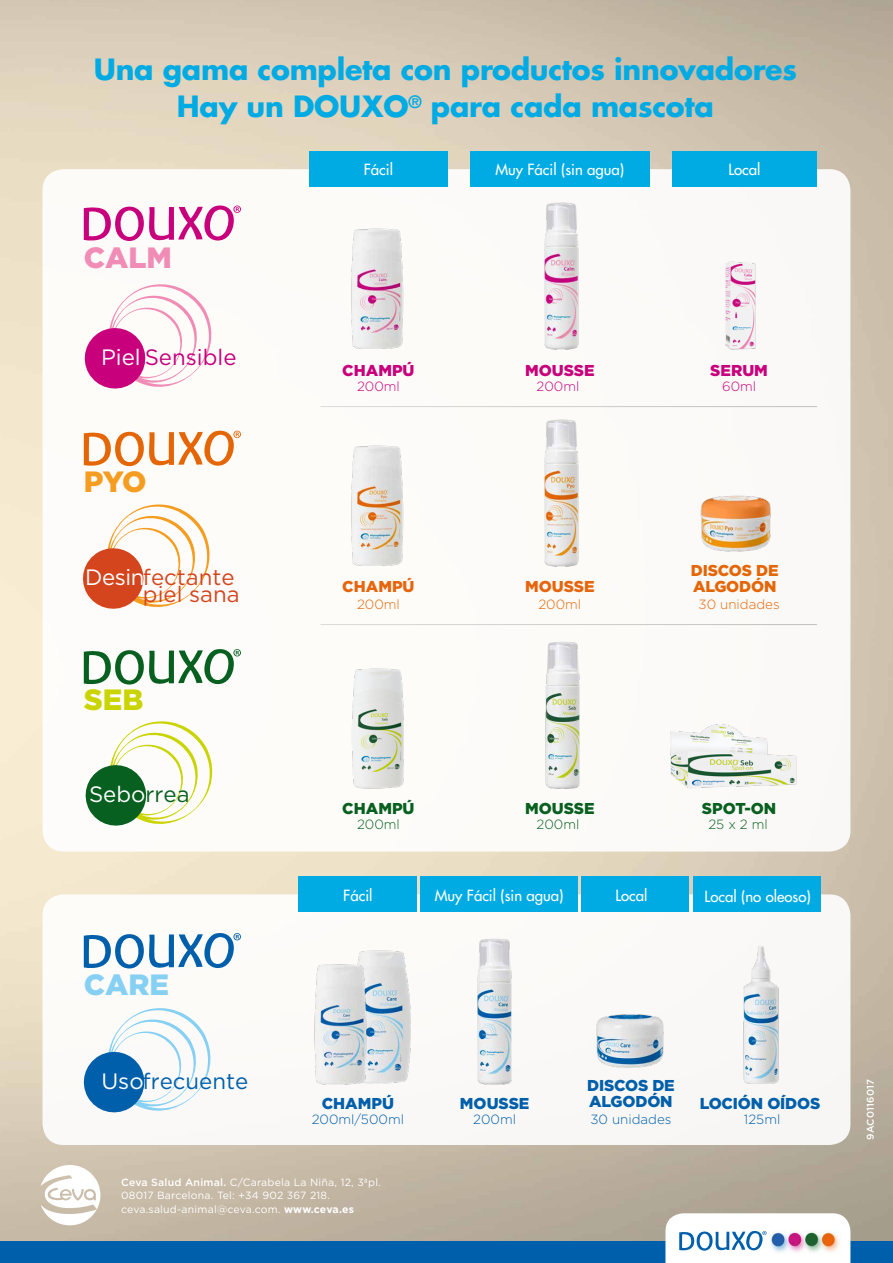
<style>
.page{position:relative;width:893px;height:1263px;background:#fff}
.page>*{position:absolute;margin:0;border:0;box-sizing:border-box;transform-origin:0 0}
.t1{font:900 29.25px "Gotham";color:#86d0f4}
.t2{font:900 29.25px "Gotham";color:#f08cb5}
.t3{font:900 29.25px "Gotham";color:#cad400}
.t4{font:900 29.25px "Gotham";color:#f59d21}
.t5{font:700 28.5px/37.5px "Futura LT";letter-spacing:-.01em;color:#00abe4;text-align:center}
.t6{font:22.2px/16.6px "Gotham";color:#d4451d;text-align:right}
.t7{font:22.2px "Gotham";color:#005faa}
.t8{font:22.2px "Gotham";color:#c8007c}
.t9{font:22.2px "Gotham";color:#fff}
.t10{font:900 15.75px/16.5px "Gotham";letter-spacing:-.01em;color:#005faa}
.t11{font:900 15.75px "Gotham";color:#07601f}
.t12{font:900 15.75px "Gotham";color:#c8007c}
.t13{font:900 15.75px/16.5px "Gotham";letter-spacing:-.01em;color:#e56606}
.t14{font:900 15.75px "Gotham";color:#e6650d}
.t15{font:15px "Futura LT";color:#fff}
.t16{font:300 13.35px "Gotham";color:#005fab}
.t17{font:300 13.35px "Gotham";color:#e56606}
.t18{font:300 13.35px "Gotham";color:#07601f}
.t19{font:300 13.35px "Gotham";color:#c8007c}
.t20{font:300 13.35px "Gotham";color:#005faa}
.t21{font:10.5px/13.5px "Gotham";letter-spacing:.02em;color:#fff}
.t22{font:500 9.75px "Gotham";letter-spacing:.02em;color:#fff}
.s1{color:#fff}
.s2{color:#07601f}
.s3{font-weight:500}
.s4{font-weight:700}
</style>
<div class="page">
<img style="left:0;top:0;width:893px;height:1242px">
<div style="left:43px;top:894px;width:807px;height:251px;background:#faf9f7;border-radius:21px"></div>
<div style="left:0;top:1242px;width:893px;height:21px;background:#005faa"></div>
<svg style="left:41px;top:1165px;width:59px;height:60px"></svg>
<svg style="left:665px;top:1213px;width:185px;height:50px"></svg>
<img style="left:769px;top:1231px;width:73px;height:23px">
<svg style="left:84px;top:933px;width:157px;height:35px"></svg>
<img style="left:596px;top:1014px;width:68px;height:54px">
<img style="left:743px;top:946px;width:36px;height:138px">
<img style="left:477px;top:939px;width:35px;height:145px">
<img style="left:337px;top:950px;width:74px;height:135px">
<img style="left:314px;top:956px;width:61px;height:128px">
<svg style="left:83px;top:1008px;width:128px;height:105px"></svg>
<div style="left:43px;top:169px;width:807px;height:682px;background:#fcfbf8;border-radius:21px"></div>
<img style="left:670px;top:724px;width:127px;height:64px">
<img style="left:725px;top:261px;width:31px;height:89px">
<img style="left:545px;top:642px;width:35px;height:147px">
<hr style="left:321px;top:406px;width:496px;height:1px;background:#4d4d4f">
<hr style="left:321px;top:624px;width:496px;height:1px;background:#4d4d4f">
<img style="left:352px;top:668px;width:52px;height:121px">
<svg style="left:84px;top:205px;width:157px;height:36px"></svg>
<svg style="left:84px;top:649px;width:157px;height:35px"></svg>
<img style="left:700px;top:495px;width:71px;height:57px">
<img style="left:544px;top:419px;width:35px;height:148px">
<img style="left:351px;top:445px;width:52px;height:120px">
<svg style="left:84px;top:431px;width:157px;height:35px"></svg>
<div style="left:309px;top:151px;width:139px;height:35px;background:#00abe4"></div>
<div style="left:470px;top:151px;width:179px;height:35px;background:#00abe4"></div>
<div style="left:672px;top:151px;width:145px;height:35px;background:#00abe4"></div>
<svg style="left:84px;top:284px;width:128px;height:105px"></svg>
<svg style="left:83px;top:504px;width:127px;height:105px"></svg>
<svg style="left:85px;top:721px;width:128px;height:105px"></svg>
<img style="left:544px;top:202px;width:35px;height:148px">
<img style="left:351px;top:228px;width:52px;height:121px">
<div style="left:298px;top:876px;width:119px;height:36px;background:#00abe4"></div>
<div style="left:582px;top:876px;width:107px;height:36px;background:#00abe4"></div>
<div style="left:693px;top:876px;width:127px;height:36px;background:#00abe4"></div>
<div style="left:420px;top:876px;width:158px;height:36px;background:#00abe4"></div>
<h2 class="t5" style="left:94px;top:50px;width:705px">Una gama completa con productos innovadores<br>Hay un DOUXO<sup>®</sup> para cada mascota</h2>
<h1 class="t2" style="left:84px;top:237px;width:90px">CALM</h1>
<h3 class="t8" style="left:101px;top:343px;width:137px"><span class="s1">Piel</span> Sensible</h3>
<h1 class="t4" style="left:84px;top:462px;width:64px">PYO</h1>
<h3 class="t6" style="left:85px;top:568px;width:156px"><span class="s1">Desin</span>fectante piel sana</h3>
<h1 class="t3" style="left:84px;top:680px;width:61px">SEB</h1>
<h3 class="t9" style="left:89px;top:780px;width:102px">Sebo<span class="s2">rrea</span></h3>
<h1 class="t1" style="left:84px;top:965px;width:87px">CARE</h1>
<h3 class="t7" style="left:101px;top:1066px;width:148px"><span class="s1">Uso</span>frecuente</h3>
<h3 class="t15" style="left:364px;top:160px;width:31px">Fácil</h3>
<h3 class="t15" style="left:495px;top:160px;width:130px">Muy Fácil (sin agua)</h3>
<h3 class="t15" style="left:728px;top:160px;width:34px">Local</h3>
<h3 class="t12" style="left:342px;top:360px;width:74px">CHAMPÚ</h3>
<h3 class="t12" style="left:525px;top:360px;width:71px">MOUSSE</h3>
<h3 class="t12" style="left:710px;top:360px;width:59px">SERUM</h3>
<p class="t19" style="left:357px;top:378px;width:44px">200ml</p>
<p class="t19" style="left:537px;top:378px;width:44px">200ml</p>
<p class="t19" style="left:722px;top:378px;width:36px">60ml</p>
<h3 class="t14" style="left:342px;top:576px;width:74px">CHAMPÚ</h3>
<h3 class="t14" style="left:525px;top:576px;width:71px">MOUSSE</h3>
<h3 class="t13" style="left:691px;top:562px;width:89px">DISCOS DE<br>ALGODÓN</h3>
<p class="t17" style="left:357px;top:596px;width:44px">200ml</p>
<p class="t17" style="left:538px;top:596px;width:44px">200ml</p>
<p class="t17" style="left:699px;top:596px;width:83px">30 unidades</p>
<h3 class="t11" style="left:342px;top:798px;width:74px">CHAMPÚ</h3>
<h3 class="t11" style="left:525px;top:798px;width:71px">MOUSSE</h3>
<h3 class="t11" style="left:702px;top:798px;width:76px">SPOT-ON</h3>
<p class="t18" style="left:357px;top:816px;width:44px">200ml</p>
<p class="t18" style="left:537px;top:816px;width:44px">200ml</p>
<p class="t18" style="left:708px;top:816px;width:61px">25 x 2 ml</p>
<h3 class="t15" style="left:343px;top:885px;width:31px">Fácil</h3>
<h3 class="t15" style="left:435px;top:885px;width:130px">Muy Fácil (sin agua)</h3>
<h3 class="t15" style="left:615px;top:885px;width:34px">Local</h3>
<h3 class="t15" style="left:705px;top:887px;width:108px">Local (no oleoso)</h3>
<h3 class="t10" style="left:322px;top:1095px;width:74px">CHAMPÚ</h3>
<p class="t20" style="left:312px;top:1110px;width:94px">200ml/500ml</p>
<h3 class="t10" style="left:460px;top:1095px;width:71px">MOUSSE</h3>
<p class="t16" style="left:473px;top:1110px;width:44px">200ml</p>
<h3 class="t10" style="left:587px;top:1076px;width:89px">DISCOS DE<br>ALGODÓN</h3>
<p class="t16" style="left:590px;top:1110px;width:83px">30 unidades</p>
<h3 class="t10" style="left:700px;top:1095px;width:122px">LOCIÓN OÍDOS</h3>
<p class="t16" style="left:744px;top:1110px;width:38px">125ml</p>
<p class="t21" style="left:121px;top:1175px;width:261px"><span class="s3">Ceva Salud Animal.</span> C/Carabela La Niña, 12, 3ªpl.<br>08017 Barcelona. Tel: +34 902 367 218. ceva.salud-animal@ceva.com. <span class="s4">www.ceva.es</span></p>
<p class="t22" style="left:864px;top:1140px;width:62px;rotate:-90deg">9AC0116017</p>
</div>
